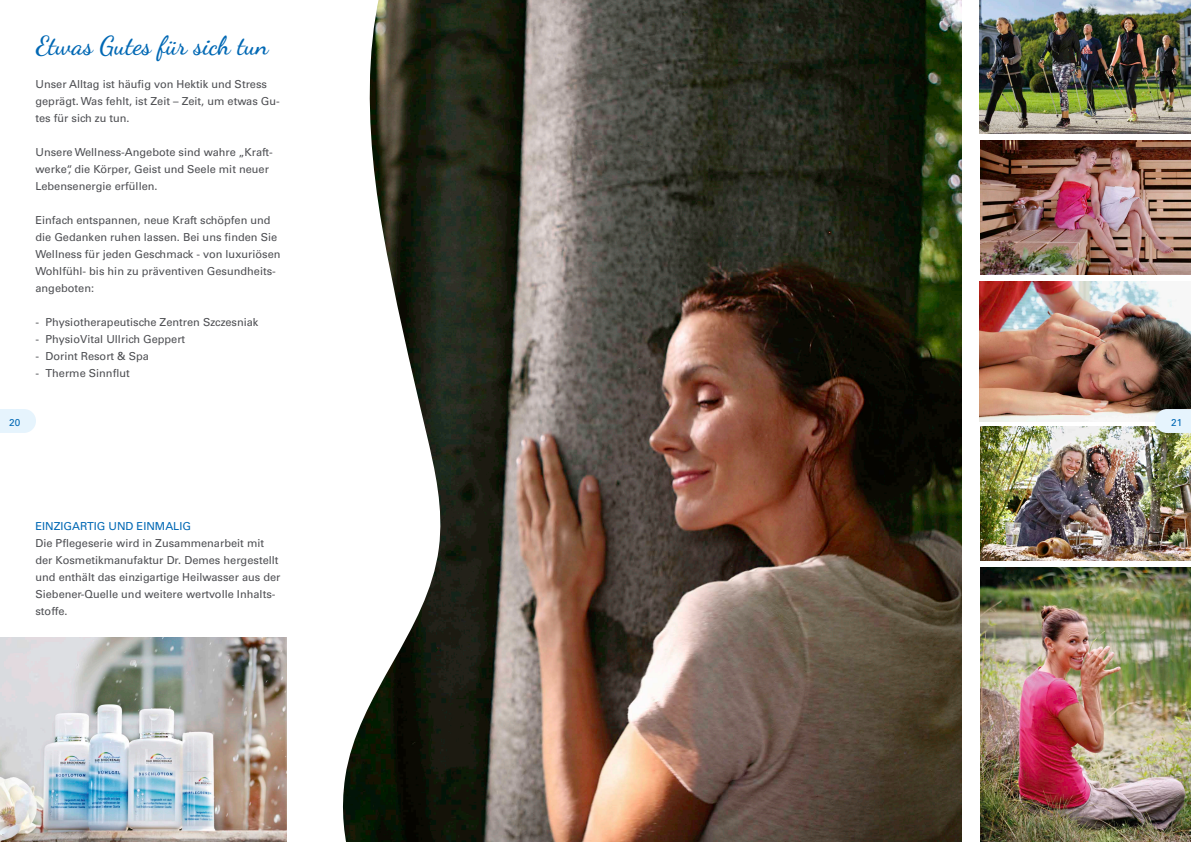
<style>
.page{position:relative;width:1191px;height:842px;background:#fff}
.page>*{position:absolute;margin:0;border:0;box-sizing:border-box;transform-origin:0 0}
.t1{font:600 26px "Dancing Script";color:#0068b4}
.t2{font:11px/17px "Univers LT Std";color:#4e4f53}
.t3{font:11px "Univers LT Std";color:#0068b4}
.t4{font:10px "Univers LT Std";color:#0068b4}
</style>
<div class="page">
<img style="left:980px;top:0;width:211px;height:134px">
<img style="left:980px;top:281px;width:211px;height:140px">
<img style="left:980px;top:141px;width:211px;height:133px">
<img style="left:980px;top:427px;width:211px;height:134px">
<img style="left:444px;top:0;width:517px;height:842px">
<svg style="left:0;top:0;width:444px;height:842px"></svg>
<svg style="left:0;top:409px;width:36px;height:24px"></svg>
<svg style="left:1155px;top:409px;width:36px;height:24px"></svg>
<img style="left:0;top:638px;width:286px;height:204px">
<img style="left:980px;top:567px;width:211px;height:275px">
<h1 class="t1" style="left:36px;top:25px;width:234px">Etwas Gutes für sich tun</h1>
<p class="t2" style="left:35px;top:76px;width:246px">Unser Alltag ist häufig von Hektik und Stress geprägt. Was fehlt, ist Zeit – Zeit, um etwas Gu&shy;tes für sich zu tun.</p>
<p class="t2" style="left:35px;top:144px;width:239px">Unsere Wellness-Angebote sind wahre „Kraft&shy;werke“, die Körper, Geist und Seele mit neuer<br>Lebensenergie erfüllen.</p>
<p class="t2" style="left:35px;top:212px;width:247px">Einfach entspannen, neue Kraft schöpfen und die Gedanken ruhen lassen. Bei uns finden Sie Wellness für jeden Geschmack - von luxuriösen Wohlfühl- bis hin zu präventiven Gesundheits&shy;angeboten:</p>
<p class="t2" style="left:35px;top:314px;width:224px">- Physiotherapeutische Zentren Szczesniak</p>
<p class="t2" style="left:35px;top:331px;width:151px">- PhysioVital Ullrich Geppert</p>
<p class="t2" style="left:35px;top:348px;width:115px">- Dorint Resort &amp; Spa</p>
<p class="t2" style="left:35px;top:365px;width:96px">- Therme Sinnflut</p>
<p class="t4" style="left:9px;top:416px;width:13px">20</p>
<p class="t4" style="left:1171px;top:416px;width:13px">21</p>
<p class="t3" style="left:35px;top:520px;width:157px">EINZIGARTIG UND EINMALIG</p>
<p class="t2" style="left:35px;top:535px;width:247px">Die Pflegeserie wird in Zusammenarbeit mit der Kosmetikmanufaktur Dr. Demes hergestellt und enthält das einzigartige Heilwasser aus der Siebener-Quelle und weitere wertvolle Inhalts&shy;stoffe.</p>
</div>
